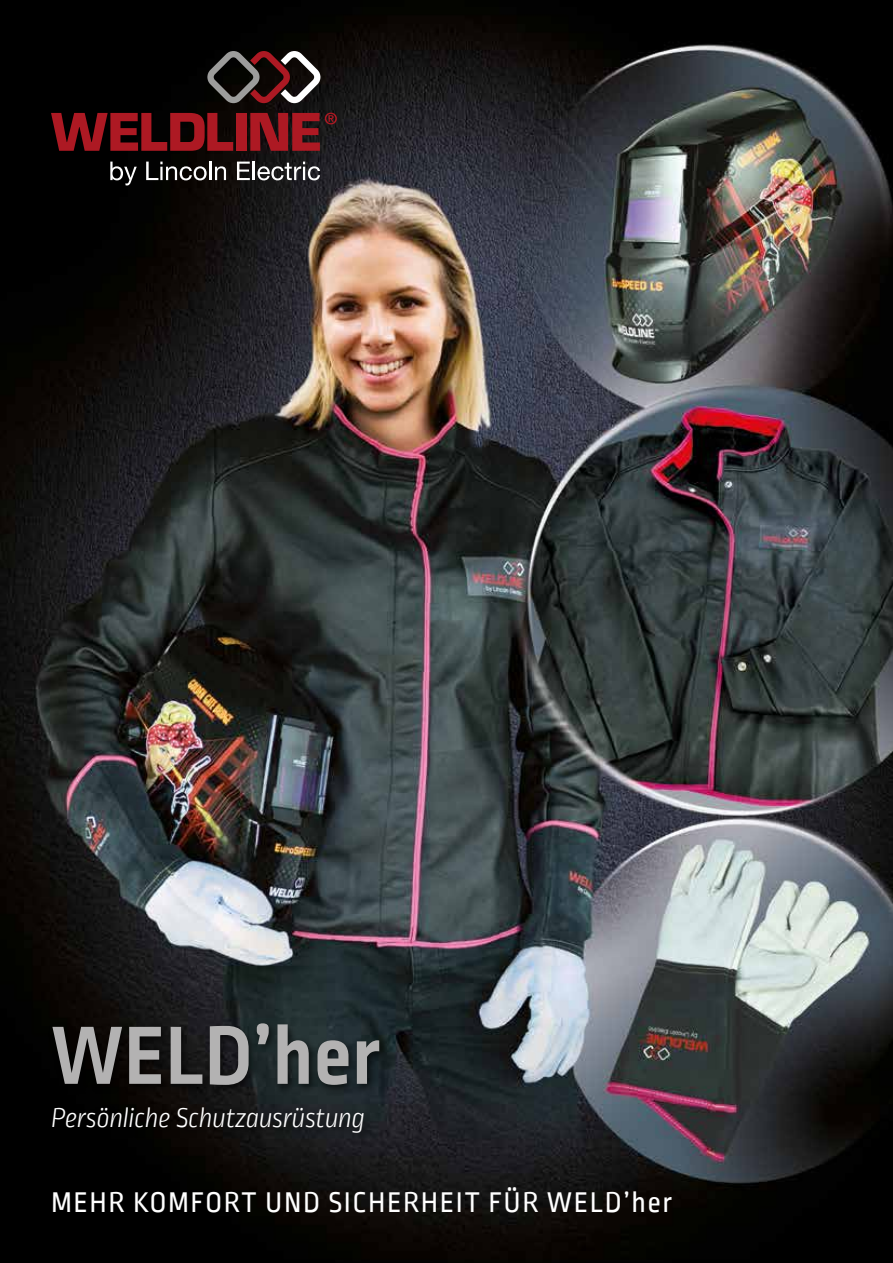
<style>
.page{position:relative;width:893px;height:1263px;background:#fff}
.page>*{position:absolute;margin:0;border:0;box-sizing:border-box;transform-origin:0 0}
.t1{font:700 87px "Ropa Sans PTT";letter-spacing:.01em;color:#b3b2b2}
.t2{font:30px "Ropa Sans PTT";letter-spacing:.05em;color:#fff}
.t3{font:italic 300 28.5px "Ropa Sans PTT";letter-spacing:-.02em;color:#fff}
</style>
<div class="page">
<img style="left:0;top:0;width:893px;height:1263px">
<div style="left:47px;top:1019px;width:343px;height:124px;background:#000;opacity:.7"></div>
<svg style="left:51px;top:113px;width:182px;height:38px"></svg>
<div style="left:236px;top:113px;width:10px;height:38px;background:#ad1923"></div>
<svg style="left:250px;top:113px;width:87px;height:38px"></svg>
<svg style="left:110px;top:162px;width:27px;height:23px"></svg>
<svg style="left:146px;top:162px;width:61px;height:18px"></svg>
<hr style="left:209px;top:162px;width:3px;height:18px;background:#fff">
<svg style="left:215px;top:166px;width:11px;height:14px"></svg>
<svg style="left:237px;top:162px;width:83px;height:18px"></svg>
<svg style="left:207px;top:51px;width:113px;height:52px"></svg>
<h1 class="t1" style="left:51px;top:1006px;width:331px">WELD’her</h1>
<p class="t3" style="left:51px;top:1102px;width:316px">Persönliche Schutzausrüstung</p>
<p class="t2" style="left:51px;top:1186px;width:623px">MEHR KOMFORT UND SICHERHEIT FÜR WELD’her</p>
</div>
